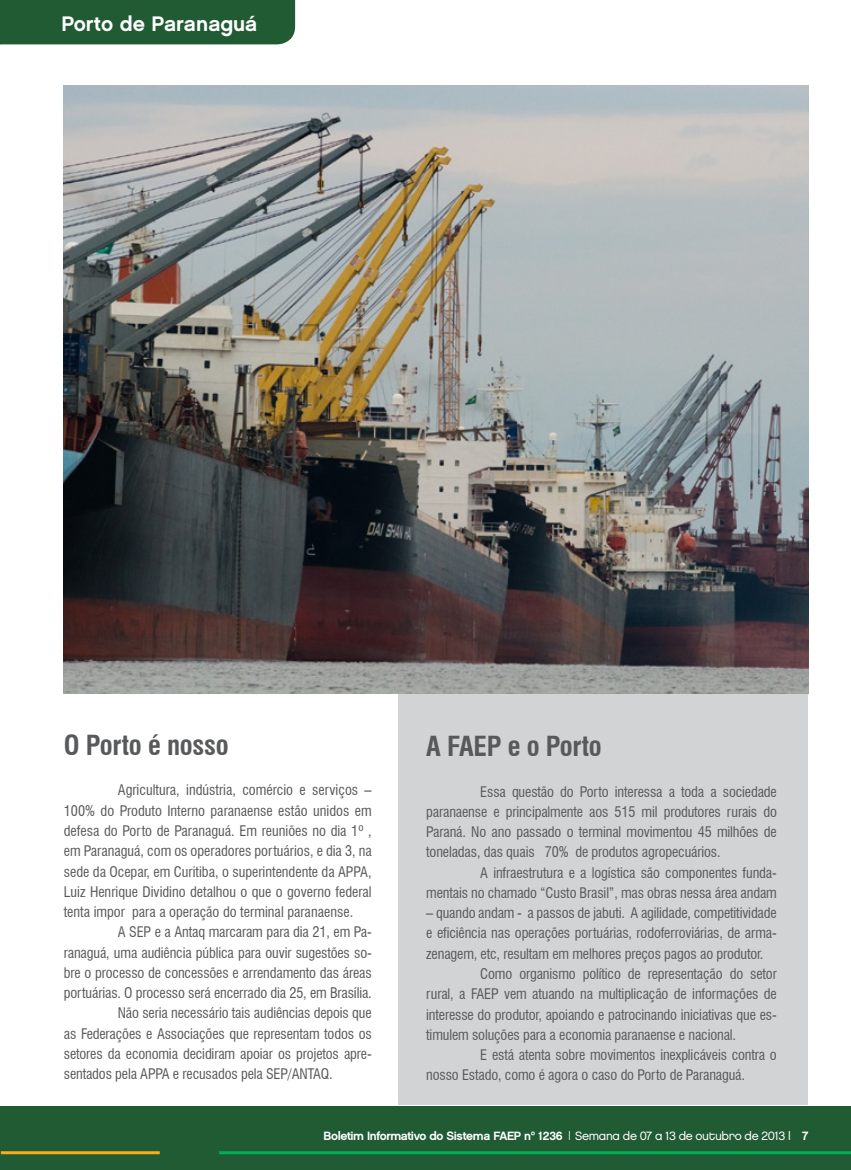
<style>
.page{position:relative;width:851px;height:1170px;background:#fff}
.page>*{position:absolute;margin:0;border:0;box-sizing:border-box;transform-origin:0 0}
.t1{font:700 condensed 27px "Swiss 721 BT";letter-spacing:-.01em;color:#58595b}
.t2{font:21px "Chalet New York Nineteen Sixty";color:#fff}
.t3{font:condensed 14.25px/20.2px "Swiss 721 BT";letter-spacing:-.01em;color:#58595b;text-align:justify}
.t4{font:12px "Chalet New York Nineteen Sixty";letter-spacing:-.03em;color:#fff}
.s1{font-family:"Chalet London Nineteen Eighty"}
</style>
<div class="page">
<div style="left:0;top:1106px;width:850px;height:63px;background:#205b34"></div>
<hr style="left:1px;top:1151px;width:159px;height:3px;background:#fbac18">
<hr style="left:219px;top:1151px;width:631px;height:3px;background:#00b055">
<div style="left:398px;top:693px;width:409px;height:412px;background:#d1d3d4"></div>
<div style="left:0;top:0;width:295px;height:44px;background:#205b34"></div>
<img style="left:64px;top:85px;width:744px;height:608px">
<h2 class="t2" style="left:61px;top:11px;width:197px">Porto de Paranaguá</h2>
<h1 class="t1" style="left:64px;top:729px;width:166px">O Porto é nosso</h1>
<p class="t3" style="left:64px;top:780px;width:309px;text-indent:54px">Agricultura, indústria, comércio e serviços – 100% do Produto Interno paranaense estão unidos em defesa do Porto de Paranaguá. Em reuniões no dia 1º , em Paranaguá, com os operadores portuários, e dia 3, na sede da Ocepar, em Curitiba, o superintendente da APPA, Luiz Henrique Dividino detalhou o que o governo federal tenta impor para a operação do terminal paranaense.</p>
<p class="t3" style="left:118px;top:921px;width:255px">A SEP e a Antaq marcaram para dia 21, em Pa-</p>
<p class="t3" style="left:64px;top:942px;width:309px">ranaguá, uma audiência pública para ouvir sugestões so-</p>
<p class="t3" style="left:64px;top:962px;width:309px">bre o processo de concessões e arrendamento das áreas</p>
<p class="t3" style="left:64px;top:982px;width:309px">portuárias. O processo será encerrado dia 25, em Brasília.</p>
<p class="t3" style="left:118px;top:1002px;width:255px">Não seria necessário tais audiências depois que</p>
<p class="t3" style="left:64px;top:1023px;width:309px">as Federações e Associações que representam todos os</p>
<p class="t3" style="left:64px;top:1043px;width:309px">setores da economia decidiram apoiar os projetos apre-</p>
<p class="t3" style="left:64px;top:1063px;width:270px">sentados pela APPA e recusados pela SEP/ANTAQ.</p>
<h1 class="t1" style="left:426px;top:730px;width:177px">A FAEP e o Porto</h1>
<p class="t3" style="left:426px;top:781px;width:352px;text-indent:54px">Essa questão do Porto interessa a toda a sociedade paranaense e principalmente aos 515 mil produtores rurais do Paraná. No ano passado o terminal movimentou 45 milhões de toneladas, das quais 70% de produtos agropecuários.</p>
<p class="t3" style="left:426px;top:862px;width:352px;text-align:right">A infraestrutura e a logística são componentes funda-<br>mentais no chamado “Custo Brasil”, mas obras nessa área andam</p>
<p class="t3" style="left:426px;top:902px;width:352px">– quando andam - a passos de jabuti. A agilidade, competitividade</p>
<p class="t3" style="left:426px;top:923px;width:352px">e eficiência nas operações portuárias, rodoferroviárias, de arma-</p>
<p class="t3" style="left:426px;top:943px;width:338px">zenagem, etc, resultam em melhores preços pagos ao produtor.</p>
<p class="t3" style="left:480px;top:963px;width:298px">Como organismo político de representação do setor</p>
<p class="t3" style="left:426px;top:983px;width:352px">rural, a FAEP vem atuando na multiplicação de informações de</p>
<p class="t3" style="left:426px;top:1004px;width:352px">interesse do produtor, apoiando e patrocinando iniciativas que es-</p>
<p class="t3" style="left:426px;top:1024px;width:311px">timulem soluções para a economia paranaense e nacional.</p>
<p class="t3" style="left:480px;top:1044px;width:298px">E está atenta sobre movimentos inexplicáveis contra o</p>
<p class="t3" style="left:426px;top:1064px;width:320px">nosso Estado, como é agora o caso do Porto de Paranaguá.</p>
<p class="t4" style="left:323px;top:1128px;width:486px">Boletim Informativo do Sistema FAEP nº 1236 | <span class="s1">Semana de 07 a 13 de outubro de 2013 |</span> 7</p>
</div>
